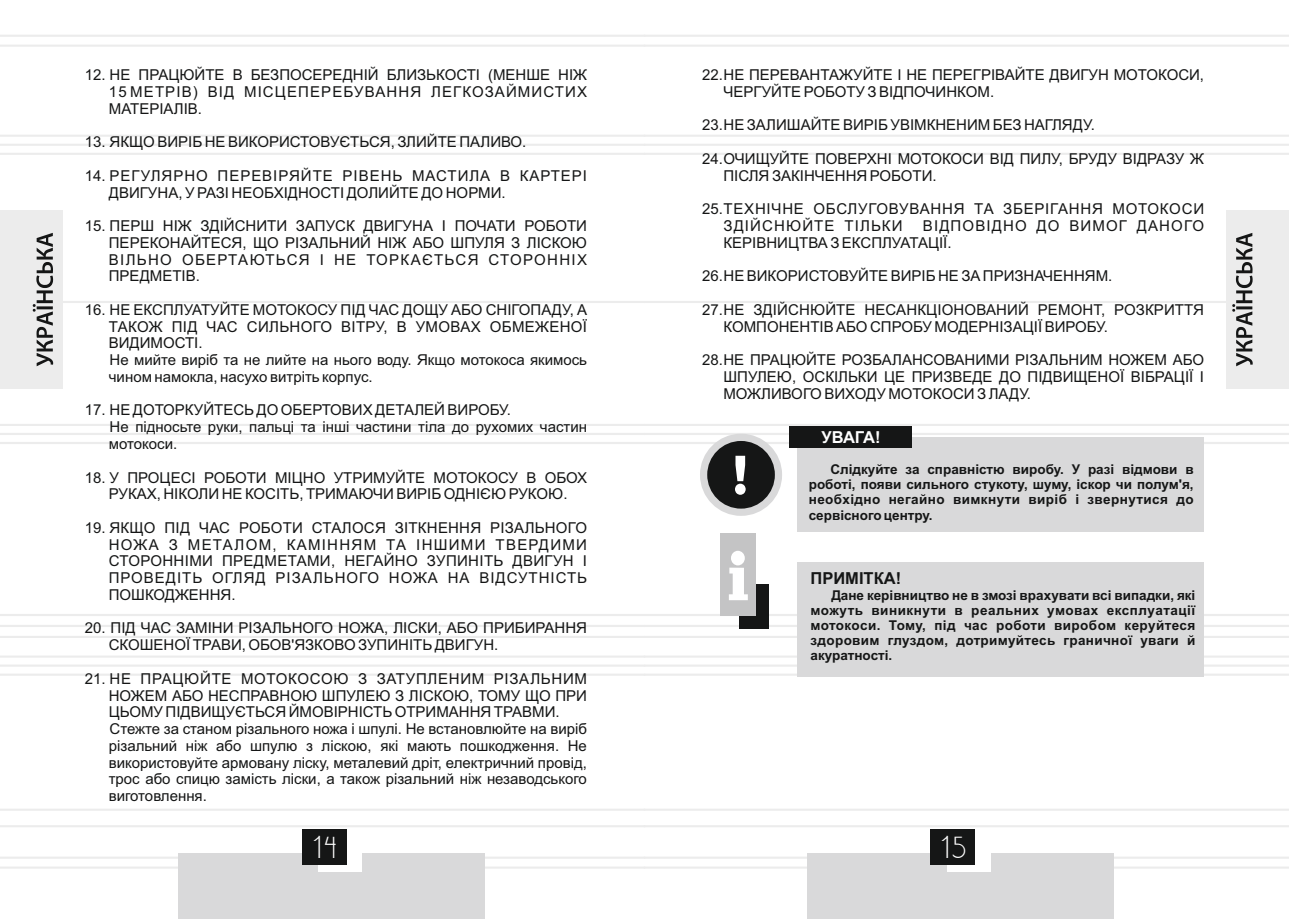
<style>
.page{position:relative;width:1289px;height:919px;background:#fff}
.page>*{position:absolute;margin:0;border:0;box-sizing:border-box;transform-origin:0 0}
.t1{font:26.25px "DS Standart Cyr";color:#fff}
.t2{font:700 16.5px "Arial";color:#151616}
.t3{font:700 16.5px "Arial";letter-spacing:-.025em;color:#fff}
.t4{font:15px/16.8px "Arial";color:#151616}
.t5{font:15px/16.8px "Arial";letter-spacing:.03em;color:#151616}
.t6{font:15px/16.8px "Arial";letter-spacing:.05em;color:#151616}
.t7{font:700 13.5px/15.1px "Arial";letter-spacing:.025em;color:#151616;text-align:justify}
</style>
<div class="page">
<hr style="left:644px;top:135px;width:644px;height:2px;background:#ececec">
<hr style="left:644px;top:153px;width:644px;height:2px;background:#ececec">
<hr style="left:644px;top:424px;width:644px;height:2px;background:#ececec">
<hr style="left:644px;top:442px;width:644px;height:2px;background:#ececec">
<hr style="left:644px;top:614px;width:644px;height:2px;background:#ececec">
<hr style="left:644px;top:635px;width:644px;height:3px;background:#ececec">
<hr style="left:644px;top:655px;width:644px;height:2px;background:#ececec">
<hr style="left:644px;top:673px;width:644px;height:2px;background:#ececec">
<hr style="left:644px;top:856px;width:644px;height:2px;background:#ececec">
<hr style="left:644px;top:866px;width:644px;height:2px;background:#ececec">
<hr style="left:644px;top:35px;width:644px;height:2px;background:#ececec">
<hr style="left:644px;top:45px;width:644px;height:2px;background:#ececec">
<hr style="left:644px;top:808px;width:644px;height:2px;background:#ececec">
<hr style="left:644px;top:825px;width:644px;height:2px;background:#ececec">
<hr style="left:644px;top:301px;width:644px;height:2px;background:#ececec">
<hr style="left:0;top:135px;width:644px;height:2px;background:#ececec">
<hr style="left:0;top:144px;width:1288px;height:2px;background:#ececec">
<hr style="left:0;top:153px;width:644px;height:2px;background:#ececec">
<hr style="left:0;top:424px;width:644px;height:2px;background:#ececec">
<svg style="left:0;top:432px;width:1288px;height:4px"></svg>
<hr style="left:0;top:442px;width:644px;height:2px;background:#ececec">
<hr style="left:0;top:614px;width:644px;height:2px;background:#ececec">
<svg style="left:0;top:623px;width:1288px;height:5px"></svg>
<hr style="left:0;top:635px;width:644px;height:3px;background:#ececec">
<hr style="left:0;top:655px;width:644px;height:2px;background:#ececec">
<hr style="left:0;top:664px;width:1288px;height:3px;background:#f1f1f1">
<hr style="left:0;top:673px;width:644px;height:2px;background:#ececec">
<hr style="left:0;top:856px;width:644px;height:2px;background:#ececec">
<hr style="left:0;top:866px;width:644px;height:2px;background:#ececec">
<hr style="left:0;top:35px;width:644px;height:2px;background:#ececec">
<hr style="left:0;top:45px;width:644px;height:2px;background:#ececec">
<hr style="left:0;top:808px;width:644px;height:2px;background:#ececec">
<hr style="left:0;top:825px;width:644px;height:2px;background:#ececec">
<hr style="left:0;top:301px;width:644px;height:2px;background:#ececec">
<div style="left:178px;top:853px;width:307px;height:65px;background:#d9d9da"></div>
<div style="left:318px;top:832px;width:44px;height:39px;background:#fff"></div>
<div style="left:301px;top:829px;width:45px;height:36px;background:#151616"></div>
<div style="left:0;top:210px;width:62px;height:179px;background:#ececec"></div>
<svg style="left:33px;top:233px;width:20px;height:133px"></svg>
<div style="left:807px;top:853px;width:306px;height:65px;background:#d9d9da"></div>
<div style="left:946px;top:832px;width:44px;height:39px;background:#fff"></div>
<div style="left:930px;top:829px;width:45px;height:36px;background:#151616"></div>
<div style="left:1226px;top:210px;width:62px;height:179px;background:#ececec"></div>
<svg style="left:1232px;top:233px;width:20px;height:133px"></svg>
<div style="left:700px;top:433px;width:82px;height:83px;border:14px solid #d9d9da;border-radius:50%"></div>
<div style="left:707px;top:441px;width:67px;height:67px;background:#151616;border-radius:50%"></div>
<svg style="left:735px;top:455px;width:10px;height:39px"></svg>
<div style="left:797px;top:437px;width:407px;height:94px;background:#d9d9da"></div>
<div style="left:789px;top:426px;width:122px;height:21px;background:#151616"></div>
<div style="left:739px;top:584px;width:29px;height:45px;background:#151616"></div>
<div style="left:720px;top:532px;width:35px;height:83px;background:#c4c4c5"></div>
<svg style="left:729px;top:550px;width:18px;height:50px"></svg>
<div style="left:797px;top:562px;width:407px;height:114px;background:#d9d9da"></div>
<p class="t4" style="left:109px;top:68px;width:480px;text-align:justify;text-indent:-24px">12. НЕ ПРАЦЮЙТЕ В БЕЗПОСЕРЕДНІЙ БЛИЗЬКОСТІ (МЕНШЕ НІЖ 15 МЕТРІВ) ВІД МІСЦЕПЕРЕБУВАННЯ ЛЕГКОЗАЙМИСТИХ МАТЕРІАЛІВ.</p>
<p class="t4" style="left:85px;top:135px;width:443px">13. ЯКЩО ВИРІБ НЕ ВИКОРИСТОВУЄТЬСЯ, ЗЛИЙТЕ ПАЛИВО.</p>
<p class="t5" style="left:109px;top:168px;width:479px;text-indent:-24px">14. РЕГУЛЯРНО ПЕРЕВІРЯЙТЕ РІВЕНЬ МАСТИЛА В КАРТЕРІ<br>ДВИГУНА, У РАЗІ НЕОБХІДНОСТІ ДОЛИЙТЕ ДО НОРМИ.</p>
<p class="t4" style="left:109px;top:219px;width:480px;text-align:justify;text-indent:-24px">15. ПЕРШ НІЖ ЗДІЙСНИТИ ЗАПУСК ДВИГУНА І ПОЧАТИ РОБОТИ ПЕРЕКОНАЙТЕСЯ, ЩО РІЗАЛЬНИЙ НІЖ АБО ШПУЛЯ З ЛІСКОЮ ВІЛЬНО ОБЕРТАЮТЬСЯ І НЕ ТОРКАЄТЬСЯ СТОРОННІХ ПРЕДМЕТІВ.</p>
<p class="t4" style="left:109px;top:302px;width:480px;text-indent:-24px">16. НЕ ЕКСПЛУАТУЙТЕ МОТОКОСУ ПІД ЧАС ДОЩУ АБО СНІГОПАДУ, А ТАКОЖ ПІД ЧАС СИЛЬНОГО ВІТРУ, В УМОВАХ ОБМЕЖЕНОЇ ВИДИМОСТІ.<br>Не мийте виріб та не лийте на нього воду. Якщо мотокоса якимось чином намокла, насухо витріть корпус.</p>
<p class="t4" style="left:109px;top:403px;width:479px;text-indent:-24px">17. НЕ ДОТОРКУЙТЕСЬ ДО ОБЕРТОВИХ ДЕТАЛЕЙ ВИРОБУ.<br>Не підносьте руки, пальці та інші частини тіла до рухомих частин мотокоси.</p>
<p class="t4" style="left:85px;top:470px;width:503px;text-align:center">18. У ПРОЦЕСІ РОБОТИ МІЦНО УТРИМУЙТЕ МОТОКОСУ В ОБОХ<br>РУКАХ, НІКОЛИ НЕ КОСІТЬ, ТРИМАЮЧИ ВИРІБ ОДНІЄЮ РУКОЮ.</p>
<p class="t4" style="left:109px;top:520px;width:480px;text-align:justify;text-indent:-24px">19. ЯКЩО ПІД ЧАС РОБОТИ СТАЛОСЯ ЗІТКНЕННЯ РІЗАЛЬНОГО НОЖА З МЕТАЛОМ, КАМІННЯМ ТА ІНШИМИ ТВЕРДИМИ СТОРОННІМИ ПРЕДМЕТАМИ, НЕГАЙНО ЗУПИНІТЬ ДВИГУН І ПРОВЕДІТЬ ОГЛЯД РІЗАЛЬНОГО НОЖА НА ВІДСУТНІСТЬ ПОШКОДЖЕННЯ.</p>
<p class="t4" style="left:109px;top:621px;width:479px;text-indent:-24px">20. ПІД ЧАС ЗАМІНИ РІЗАЛЬНОГО НОЖА, ЛІСКИ, АБО ПРИБИРАННЯ<br>СКОШЕНОЇ ТРАВИ, ОБОВ'ЯЗКОВО ЗУПИНІТЬ ДВИГУН.</p>
<p class="t4" style="left:109px;top:671px;width:480px;text-indent:-24px">21. НЕ ПРАЦЮЙТЕ МОТОКОСОЮ З ЗАТУПЛЕНИМ РІЗАЛЬНИМ НОЖЕМ АБО НЕСПРАВНОЮ ШПУЛЕЮ З ЛІСКОЮ, ТОМУ ЩО ПРИ ЦЬОМУ ПІДВИЩУЄТЬСЯ ЙМОВІРНІСТЬ ОТРИМАННЯ ТРАВМИ.<br>Стежте за станом різального ножа і шпулі. Не встановлюйте на виріб різальний ніж або шпулю з ліскою, які мають пошкодження. Не використовуйте армовану ліску, металевий дріт, електричний провід, трос або спицю замість ліски, а також різальний ніж незаводського виготовлення.</p>
<p class="t4" style="left:723px;top:68px;width:482px;text-indent:-21px">22. НЕ ПЕРЕВАНТАЖУЙТЕ І НЕ ПЕРЕГРІВАЙТЕ ДВИГУН МОТОКОСИ,<br>ЧЕРГУЙТЕ РОБОТУ З ВІДПОЧИНКОМ.</p>
<p class="t4" style="left:702px;top:118px;width:394px">23. НЕ ЗАЛИШАЙТЕ ВИРІБ УВІМКНЕНИМ БЕЗ НАГЛЯДУ.</p>
<p class="t4" style="left:723px;top:152px;width:482px;text-indent:-21px">24. ОЧИЩУЙТЕ ПОВЕРХНІ МОТОКОСИ ВІД ПИЛУ, БРУДУ ВІДРАЗУ Ж<br>ПІСЛЯ ЗАКІНЧЕННЯ РОБОТИ.</p>
<p class="t6" style="left:723px;top:202px;width:482px;text-indent:-21px">25. ТЕХНІЧНЕ ОБСЛУГОВУВАННЯ ТА ЗБЕРІГАННЯ МОТОКОСИ<br>ЗДІЙСНЮЙТЕ ТІЛЬКИ</p>
<p class="t4" style="left:723px;top:219px;width:482px;text-indent:199px">ВІДПОВІДНО ДО ВИМОГ ДАНОГО<br>КЕРІВНИЦТВА З ЕКСПЛУАТАЦІЇ.</p>
<p class="t4" style="left:702px;top:269px;width:412px">26. НЕ ВИКОРИСТОВУЙТЕ ВИРІБ НЕ ЗА ПРИЗНАЧЕННЯМ.</p>
<p class="t4" style="left:723px;top:302px;width:482px;text-indent:-21px">27. НЕ ЗДІЙСНЮЙТЕ НЕСАНКЦІОНОВАНИЙ РЕМОНТ, РОЗКРИТТЯ<br>КОМПОНЕНТІВ АБО СПРОБУ МОДЕРНІЗАЦІЇ ВИРОБУ.</p>
<p class="t4" style="left:723px;top:353px;width:482px;text-align:justify;text-indent:-21px">28. НЕ ПРАЦЮЙТЕ РОЗБАЛАНСОВАНИМИ РІЗАЛЬНИМ НОЖЕМ АБО ШПУЛЕЮ, ОСКІЛЬКИ ЦЕ ПРИЗВЕДЕ ДО ПІДВИЩЕНОЇ ВІБРАЦІЇ І МОЖЛИВОГО ВИХОДУ МОТОКОСИ З ЛАДУ.</p>
<p class="t3" style="left:821px;top:431px;width:60px">УВАГА!</p>
<p class="t7" style="left:808px;top:463px;width:386px;text-indent:22px">Слідкуйте за справністю виробу. У разі відмови в роботі, появи сильного стукоту, шуму, іскор чи полум'я, необхідно негайно вимкнути виріб і звернутися до сервісного центру.</p>
<p class="t2" style="left:810px;top:572px;width:92px">ПРИМІТКА!</p>
<p class="t7" style="left:810px;top:588px;width:386px;text-indent:21px">Дане керівництво не в змозі врахувати всі випадки, які можуть виникнути в реальних умовах експлуатації мотокоси. Тому, під час роботи виробом керуйтеся здоровим глуздом, дотримуйтесь граничної уваги й акуратності.</p>
<h1 class="t1" style="left:313px;top:836px;width:25px">14</h1>
<h1 class="t1" style="left:941px;top:836px;width:26px">15</h1>
</div>
